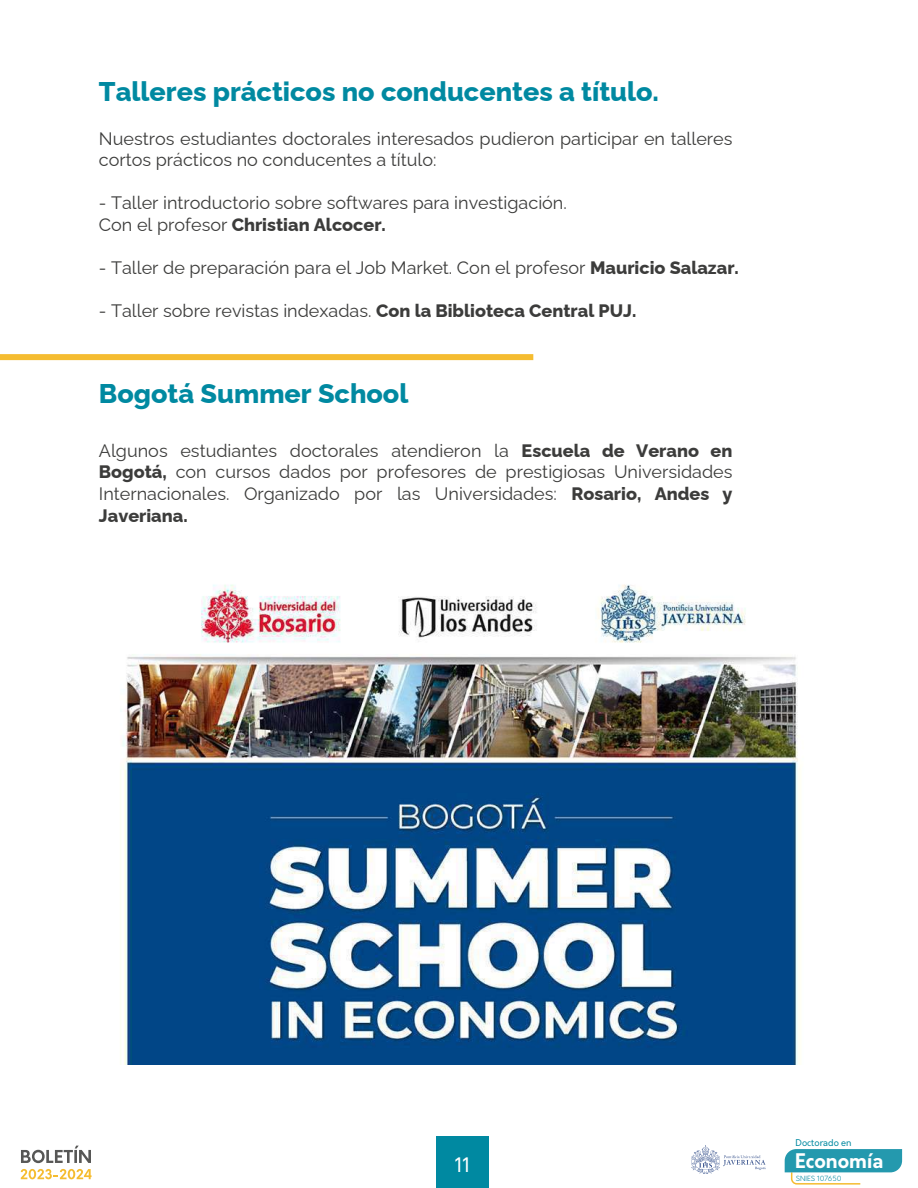
<style>
.page{position:relative;width:918px;height:1188px;background:#fff}
.page>*{position:absolute;margin:0;border:0;box-sizing:border-box;transform-origin:0 0}
.t1{font:800 27px "Raleway";color:#0089a1}
.t2{font:700 19.65px "Orkney";color:#fff}
.t3{font:19.5px "Orkney";color:#fff}
.t4{font:18px/21.6px "Raleway";color:#3c3c3b}
.t5{font:9.15px "Orkney";color:#0089a1}
.t6{font:300 7.05px "Orkney";color:#0089a1}
.s1{font-weight:800}
</style>
<div class="page">
<div style="left:436px;top:1137px;width:53px;height:51px;background:#0089a1"></div>
<svg style="left:691px;top:1145px;width:75px;height:29px"></svg>
<svg style="left:785px;top:1149px;width:117px;height:36px"></svg>
<svg style="left:21px;top:1146px;width:70px;height:17px"></svg>
<svg style="left:21px;top:1169px;width:71px;height:10px"></svg>
<div style="left:0;top:354px;width:533px;height:6px;background:#f5bc30"></div>
<img style="left:120px;top:584px;width:680px;height:480px">
<h1 class="t1" style="left:99px;top:70px;width:562px">Talleres prácticos no conducentes a título.</h1>
<p class="t4" style="left:99px;top:125px;width:635px">Nuestros estudiantes doctorales interesados pudieron participar en talleres cortos prácticos no conducentes a título:</p>
<p class="t4" style="left:99px;top:190px;width:469px">- Taller introductorio sobre softwares para investigación.<br>Con el profesor <span class="s1">Christian Alcocer.</span></p>
<p class="t4" style="left:99px;top:255px;width:641px">- Taller de preparación para el Job Market. Con el profesor <span class="s1">Mauricio Salazar.</span></p>
<p class="t4" style="left:99px;top:298px;width:539px">- Taller sobre revistas indexadas. <span class="s1">Con la Biblioteca Central PUJ.</span></p>
<h1 class="t1" style="left:99px;top:372px;width:311px">Bogotá Summer School</h1>
<p class="t4" style="left:99px;top:438px;width:635px;text-align:justify">Algunos estudiantes doctorales atendieron la <span class="s1">Escuela de Verano en Bogotá,</span> con cursos dados por profesores de prestigiosas Universidades Internacionales. Organizado por las Universidades: <span class="s1">Rosario, Andes y Javeriana.</span></p>
<p class="t3" style="left:455px;top:1152px;width:17px">11</p>
<p class="t5" style="left:796px;top:1137px;width:58px">Doctorado en</p>
<p class="t6" style="left:796px;top:1174px;width:47px">SNIES 107650</p>
<p class="t2" style="left:795px;top:1148px;width:90px">Economía</p>
</div>
